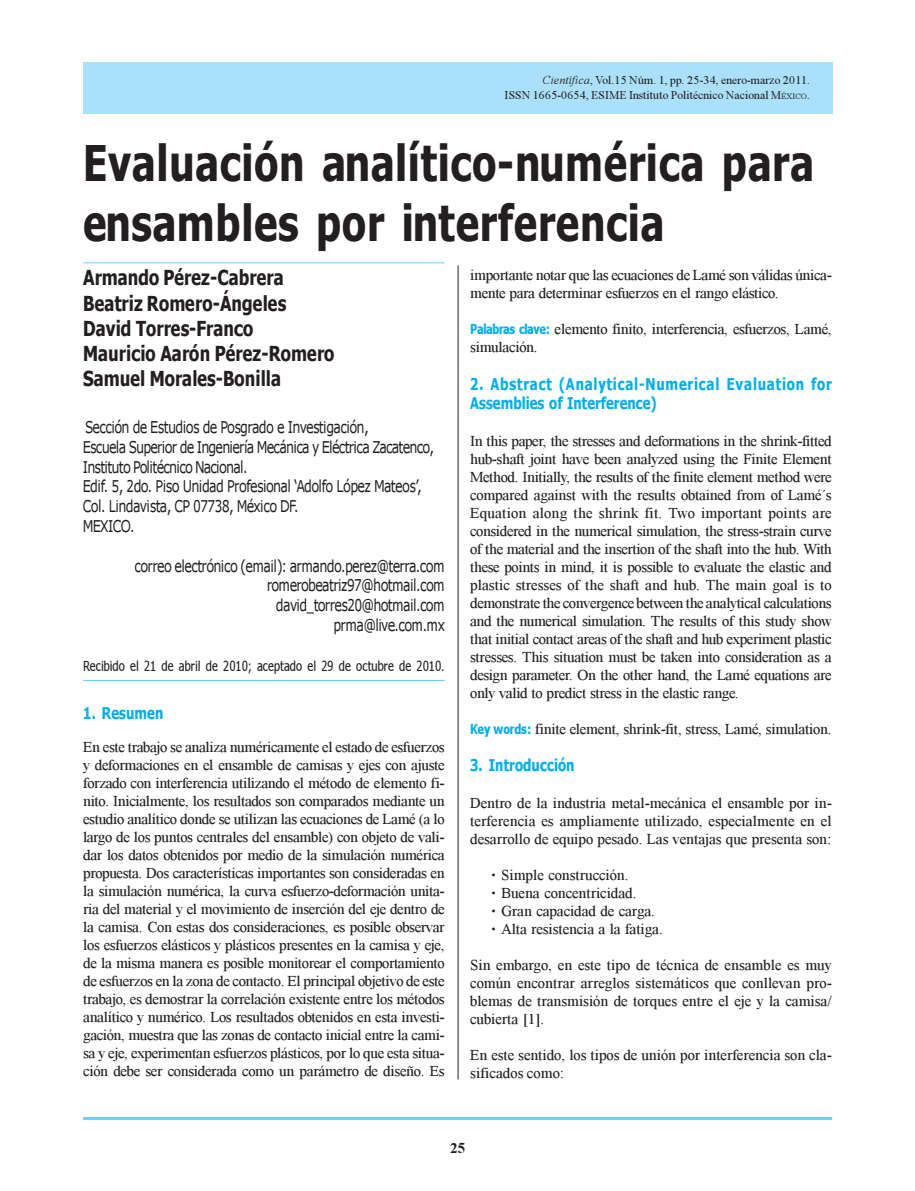
<style>
.page{position:relative;width:915px;height:1191px;background:#fff}
.page>*{position:absolute;margin:0;border:0;box-sizing:border-box;transform-origin:0 0}
.t1{font:49.5px/59.4px "TT63 C7 O00";letter-spacing:.015em;color:#231f20;scale:.8 1}
.t2{font:21px/25.2px "TT63 CCO00";color:#231f20;scale:.8 1}
.t3{font:16.5px/19.8px "TT63 D5 O00";letter-spacing:-.005em;color:#231f20;scale:.8 1}
.t4{font:16.5px/19.8px "TT63 DCO00";letter-spacing:.06em;color:#00aeef;scale:.8 1}
.t5{font:16.5px "TT63 DCO00";letter-spacing:.005em;color:#00aeef;scale:.8 1}
.t6{font:15px/18px "TT63 DFO00";letter-spacing:-.015em;color:#231f20;text-align:justify}
.t7{font:15px "TT63 EAO00";color:#231f20}
.t8{font:13.5px "TT63 D9 O00";letter-spacing:.01em;color:#231f20;scale:.8 1}
.t9{font:12px/14.4px "TT63 C0 O00";letter-spacing:.005em;color:#231f20;text-align:right}
.s1{font-family:"TT63 BEO00"}
.s2{font-family:"TT63 C3 O00";font-size:8.4px}
.s3{font-family:"TT63 E3 O00";font-size:13.5px;color:#00aeef}
</style>
<div class="page">
<div style="left:83px;top:63px;width:748px;height:51px;background:#aae0f9"></div>
<hr style="left:83px;top:1117px;width:748px;height:3px;background:#6bcff6">
<hr style="left:83px;top:262px;width:361px;height:1px;background:#6bcff6">
<hr style="left:83px;top:680px;width:361px;height:1px;background:#6bcff6">
<hr style="left:457px;top:265px;width:1px;height:814px;background:#231f20">
<p class="t9" style="left:504px;top:74px;width:307px"><span class="s1">Científica</span>, Vol.15 Núm. 1, pp. 25-34, enero-marzo 2011.<br>ISSN 1665-0654, ESIME Instituto Politécnico Nacional M<span class="s2">ÉXICO</span>.</p>
<h1 class="t1" style="left:83px;top:138px;width:914px">Evaluación analítico-numérica para ensambles por interferencia</h1>
<h2 class="t2" style="left:83px;top:267px;width:316px">Armando Pérez-Cabrera<br>Beatriz Romero-Ángeles<br>David Torres-Franco<br>Mauricio Aarón Pérez-Romero<br>Samuel Morales-Bonilla</h2>
<p class="t3" style="left:83px;top:418px;width:440px">Sección de Estudios de Posgrado e Investigación,<br>Escuela Superior de Ingeniería Mecánica y Eléctrica Zacatenco, Instituto Politécnico Nacional.<br>Edif. 5, 2do. Piso Unidad Profesional ‘Adolfo López Mateos’, Col. Lindavista, CP 07738, México DF.<br>MEXICO.</p>
<p class="t3" style="left:135px;top:557px;width:388px;text-align:right">correo electrónico (email): armando.perez@terra.com romerobeatriz97@hotmail.com david_torres20@hotmail.com<br>prma@live.com.mx</p>
<p class="t8" style="left:83px;top:660px;width:453px">Recibido el 21 de abril de 2010; aceptado el 29 de octubre de 2010.</p>
<p class="t5" style="left:83px;top:706px;width:102px">1. Resumen</p>
<p class="t6" style="left:83px;top:739px;width:363px">En este trabajo se analiza numéricamente el estado de esfuerzos y deformaciones en el ensamble de camisas y ejes con ajuste forzado con interferencia utilizando el método de elemento fi&shy;nito. Inicialmente, los resultados son comparados mediante un estudio analítico donde se utilizan las ecuaciones de Lamé (a lo largo de los puntos centrales del ensamble) con objeto de vali&shy;dar los datos obtenidos por medio de la simulación numérica propuesta. Dos características importantes son consideradas en la simulación numérica, la curva esfuerzo-deformación unita&shy;ria del material y el movimiento de inserción del eje dentro de la camisa. Con estas dos consideraciones, es posible observar los esfuerzos elásticos y plásticos presentes en la camisa y eje, de la misma manera es posible monitorear el comportamiento de esfuerzos en la zona de contacto. El principal objetivo de este trabajo, es demostrar la correlación existente entre los métodos analítico y numérico. Los resultados obtenidos en esta investi&shy;gación, muestra que las zonas de contacto inicial entre la cami&shy;sa y eje, experimentan esfuerzos plásticos, por lo que esta situa&shy;ción debe ser considerada como un parámetro de diseño. Es</p>
<p class="t6" style="left:470px;top:268px;width:363px">importante notar que las ecuaciones de Lamé son válidas única&shy;mente para determinar esfuerzos en el rango elástico.</p>
<p class="t6" style="left:470px;top:322px;width:363px"><span class="s3">Palabras clave:</span> elemento finito, interferencia, esfuerzos, Lamé, simulación.</p>
<p class="t4" style="left:470px;top:375px;width:453px">2. Abstract (Analytical-Numerical Evaluation for<br>Assemblies of Interference)</p>
<p class="t6" style="left:470px;top:433px;width:363px">In this paper, the stresses and deformations in the shrink-fitted hub-shaft joint have been analyzed using the Finite Element Method. Initially, the results of the finite element method were compared against with the results obtained from of Lamé´s Equation along the shrink fit. Two important points are considered in the numerical simulation, the stress-strain curve of the material and the insertion of the shaft into the hub. With these points in mind, it is possible to evaluate the elastic and plastic stresses of the shaft and hub. The main goal is to demonstrate the convergence between the analytical calculations and the numerical simulation. The results of this study show that initial contact areas of the shaft and hub experiment plastic stresses. This situation must be taken into consideration as a design parameter. On the other hand, the Lamé equations are only valid to predict stress in the elastic range.</p>
<p class="t6" style="left:470px;top:721px;width:363px"><span class="s3">Key words:</span> finite element, shrink-fit, stress, Lamé, simulation.</p>
<p class="t5" style="left:470px;top:758px;width:132px">3. Introducción</p>
<p class="t6" style="left:470px;top:795px;width:363px">Dentro de la industria metal-mecánica el ensamble por in&shy;terferencia es ampliamente utilizado, especialmente en el desarrollo de equipo pesado. Las ventajas que presenta son:</p>
<p class="t6" style="left:491px;top:867px;width:173px;text-align:left"><sup>.</sup> Simple construcción.<br><sup>.</sup> Buena concentricidad.<br><sup>.</sup> Gran capacidad de carga. <sup>.</sup> Alta resistencia a la fatiga.</p>
<p class="t6" style="left:470px;top:957px;width:363px">Sin embargo, en este tipo de técnica de ensamble es muy común encontrar arreglos sistemáticos que conllevan pro&shy;blemas de transmisión de torques entre el eje y la camisa/ cubierta [1].</p>
<p class="t6" style="left:470px;top:1047px;width:363px">En este sentido, los tipos de unión por interferencia son cla&shy;sificados como:</p>
<p class="t7" style="left:450px;top:1143px;width:17px">25</p>
</div>
